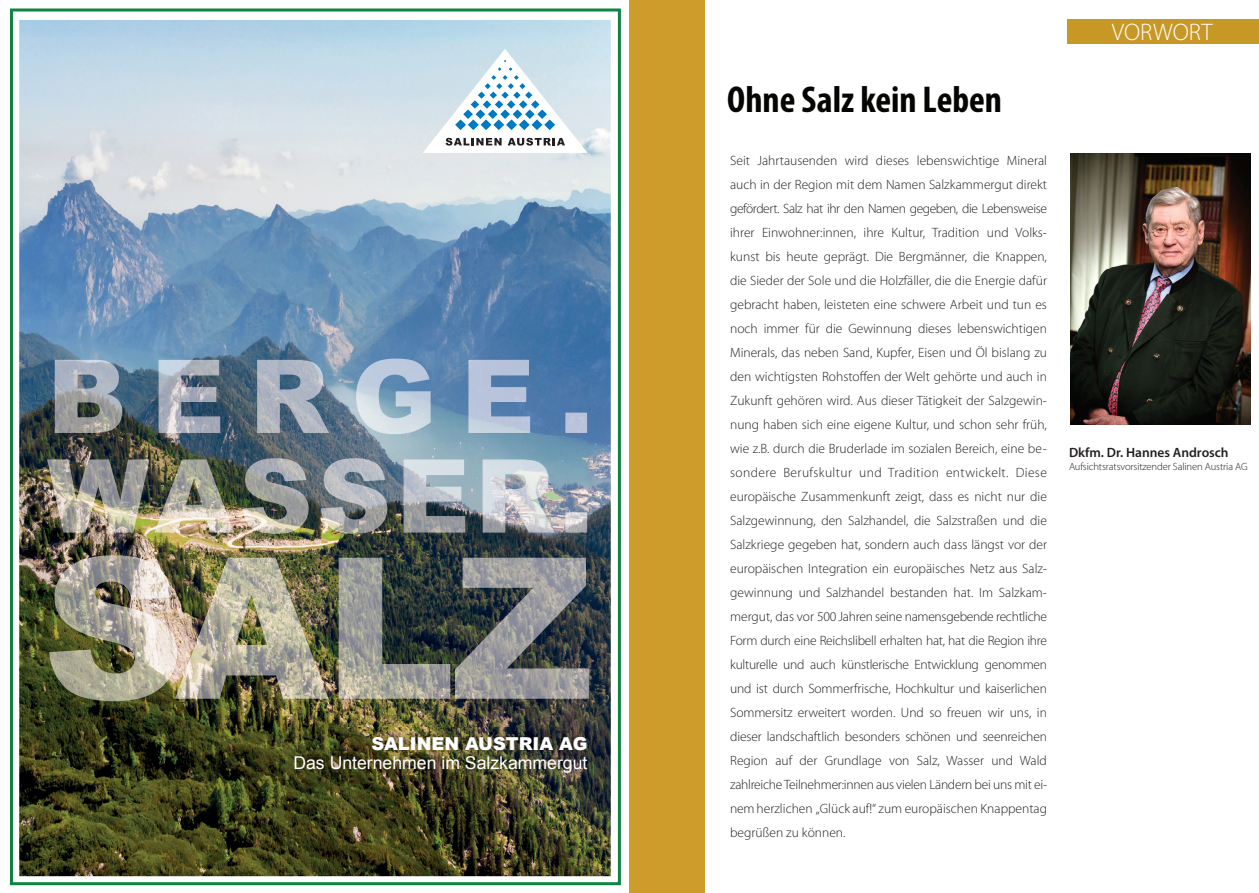
<style>
.page{position:relative;width:1259px;height:893px;background:#fff}
.page>*{position:absolute;margin:0;border:0;box-sizing:border-box;transform-origin:0 0}
.t1{font:700 condensed 37.5px "Myriad Pro";color:#040503}
.t2{font:300 24px "Myriad Pro";letter-spacing:.005em;color:#fff}
.t3{font:17.7px "Arial";color:#fff}
.t4{font:900 17.7px "Arial";color:#fff}
.t5{font:300 13.5px/24px "Myriad Pro";color:#231f20;text-align:justify}
.t6{font:600 13.5px "Myriad Pro";color:#231f20}
.t7{font:300 10.5px "Myriad Pro";letter-spacing:-.01em;color:#231f20}
</style>
<div class="page">
<div style="left:10px;top:9px;width:611px;height:876px;border:3px solid #0e8442"></div>
<div style="left:629px;top:0;width:75px;height:893px;background:#ce9c2a"></div>
<img style="left:19px;top:20px;width:592px;height:856px">
<img style="left:285px;top:728px;width:310px;height:53px">
<svg style="left:423px;top:49px;width:164px;height:104px"></svg>
<img style="left:55px;top:359px;width:532px;height:75px">
<img style="left:47px;top:458px;width:540px;height:76px">
<img style="left:49px;top:555px;width:540px;height:146px">
<img style="left:1070px;top:154px;width:180px;height:270px">
<div style="left:1067px;top:19px;width:192px;height:25px;background:#c89827"></div>
<h3 class="t4" style="left:371px;top:730px;width:218px">SALINEN AUSTRIA AG</h3>
<h3 class="t3" style="left:293px;top:751px;width:295px">Das Unternehmen im Salzkammergut</h3>
<h1 class="t1" style="left:727px;top:77px;width:276px">Ohne Salz kein Leben</h1>
<p class="t5" style="left:730px;top:149px;width:318px">Seit Jahrtausenden wird dieses lebenswichtige Mineral auch in der Region mit dem Namen Salzkammergut direkt gefördert. Salz hat ihr den Namen gegeben, die Lebensweise ihrer Einwohner:innen, ihre Kultur, Tradition und Volks&shy;kunst bis heute geprägt. Die Bergmänner, die Knappen, die Sieder der Sole und die Holzfäller, die die Energie dafür gebracht haben, leisteten eine schwere Arbeit und tun es noch immer für die Gewinnung dieses lebenswichtigen Minerals, das neben Sand, Kupfer, Eisen und Öl bislang zu den wichtigsten Rohstoffen der Welt gehörte und auch in Zukunft gehören wird. Aus dieser Tätigkeit der Salzgewin&shy;nung haben sich eine eigene Kultur, und schon sehr früh, wie z.B. durch die Bruderlade im sozialen Bereich, eine be&shy;sondere Berufskultur und Tradition entwickelt. Diese europäische Zusammenkunft zeigt, dass es nicht nur die Salzgewinnung, den Salzhandel, die Salzstraßen und die Salzkriege gegeben hat, sondern auch dass längst vor der europäischen Integration ein europäisches Netz aus Salz&shy;gewinnung und Salzhandel bestanden hat. Im Salzkam&shy;mergut, das vor 500 Jahren seine namensgebende rechtliche Form durch eine Reichslibell erhalten hat, hat die Region ihre kulturelle und auch künstlerische Entwicklung genommen und ist durch Sommerfrische, Hochkultur und kaiserlichen Sommersitz erweitert worden. Und so freuen wir uns, in dieser landschaftlich besonders schönen und seenreichen Region auf der Grundlage von Salz, Wasser und Wald zahlreiche Teilnehmer:innen aus vielen Ländern bei uns mit ei&shy;nem herzlichen „Glück auf!“ zum europäischen Knappentag begrüßen zu können.</p>
<h2 class="t2" style="left:1111px;top:19px;width:102px">VORWORT</h2>
<p class="t6" style="left:1069px;top:444px;width:161px">Dkfm. Dr. Hannes Androsch</p>
<p class="t7" style="left:1069px;top:460px;width:180px">Aufsichtsratsvorsitzender Salinen Austria AG</p>
</div>
